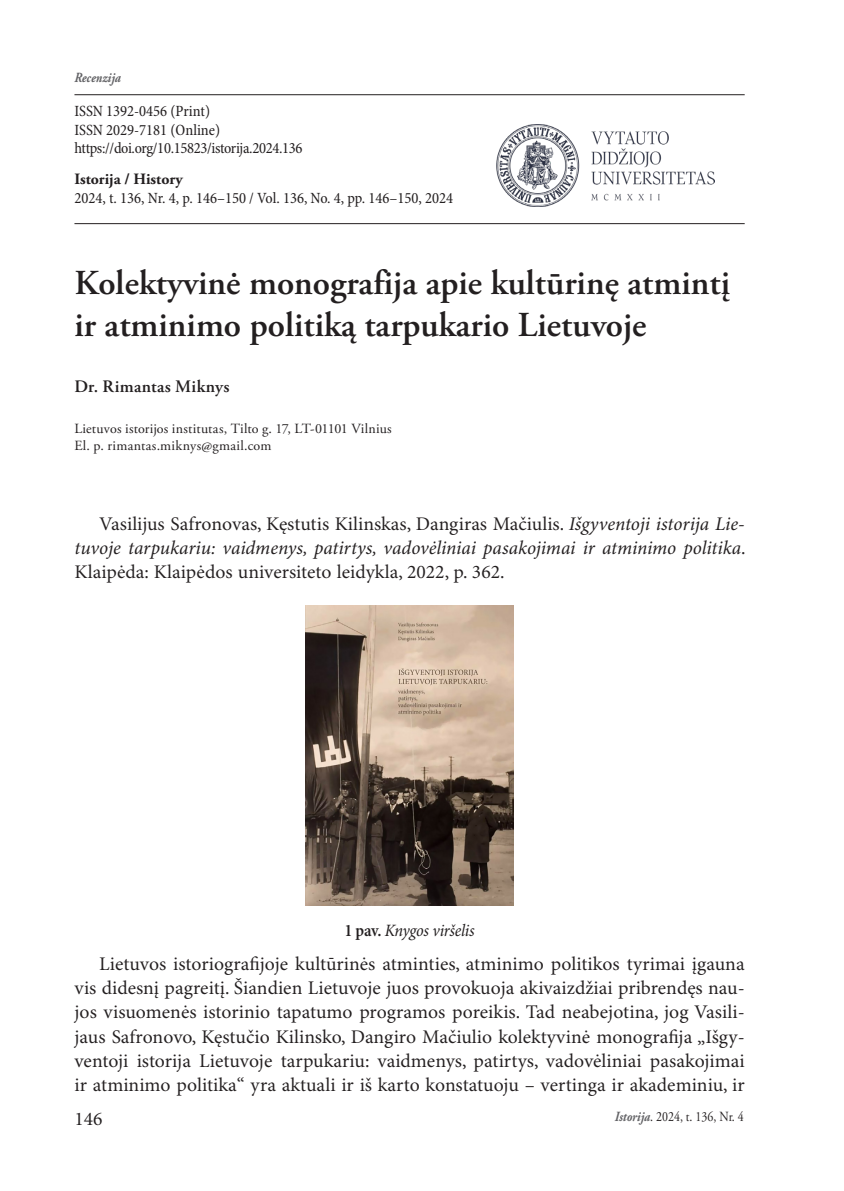
<style>
.page{position:relative;width:844px;height:1191px;background:#fff}
.page>*{position:absolute;margin:0;border:0;box-sizing:border-box;transform-origin:0 0}
.Antraste{font:600 35px/42px "Adobe Garamond Pro";color:#231f20}
.Tekstas_LT{font:19.25px/24.2px "Minion Pro";color:#231f20;text-align:justify}
.Paveikslo_pavadin{font:italic condensed 17.5px "Minion Pro";letter-spacing:-.015em;color:#231f20}
.Autorius{font:600 17.5px "Adobe Garamond Pro";letter-spacing:.02em;color:#231f20}
.Viršaus_numeracija{font:condensed 15.75px/18.9px "Minion Pro";color:#231f20}
.ISSN{font:condensed 15.75px "Minion Pro";letter-spacing:-.02em;color:#231f20}
.Istorija___History_bold{font:700 15.75px "Adobe Garamond Pro";color:#231f20}
.Apie_Autoriu{font:14px/16.8px "Adobe Garamond Pro";letter-spacing:.015em;color:#231f20}
.Apie_Autoriu-2{font:14px "Adobe Garamond Pro";letter-spacing:.015em;color:#231f20;scale:.85 1}
.t1{font:italic 700 14px "Adobe Garamond Pro";color:#636366;scale:.85 1}
.s1{font-style:italic}
.s2{font-weight:600;font-style:normal}
.s3{font-weight:700;font-style:italic;color:#636366}
</style>
<div class="page">
<hr style="left:74px;top:94px;width:670px;height:1px;background:#231f20">
<img style="left:496px;top:124px;width:217px;height:82px">
<hr style="left:74px;top:223px;width:670px;height:1px;background:#231f20">
<img style="left:305px;top:606px;width:208px;height:299px">
<p class="t1" style="left:74px;top:69px;width:56px">Recenzija</p>
<p class="Viršaus_numeracija" style="left:74px;top:102px;width:147px">ISSN 1392-0456 (Print)<br>ISSN 2029-7181 (Online)</p>
<p class="ISSN" style="left:74px;top:138px;width:229px">https://doi.org/10.15823/istorija.2024.136</p>
<p class="Istorija___History_bold" style="left:74px;top:170px;width:110px">Istorija / History</p>
<p class="Viršaus_numeracija" style="left:74px;top:189px;width:380px">2024, t. 136, Nr. 4, p. 146–150 / Vol. 136, No. 4, pp. 146–150, 2024</p>
<p class="Antraste" style="left:74px;top:262px;width:657px">Kolektyvinė monografija apie kultūrinę atmintį ir atminimo politiką tarpukario Lietuvoje</p>
<p class="Autorius" style="left:74px;top:376px;width:156px">Dr. Rimantas Miknys</p>
<p class="Apie_Autoriu" style="left:74px;top:421px;width:319px">Lietuvos istorijos institutas, Tilto g. 17, LT-01101 Vilnius<br>El. p. rimantas.miknys@gmail.com</p>
<p class="Tekstas_LT" style="left:74px;top:512px;width:672px;text-indent:25px">Vasilijus Safronovas, Kęstutis Kilinskas, Dangiras Mačiulis. <span class="s1">Išgyventoji istorija Lie&shy;tuvoje tarpukariu: vaidmenys, patirtys, vadovėliniai pasakojimai ir atminimo politika</span>.<br>Klaipėda: Klaipėdos universiteto leidykla, 2022, p. 362.</p>
<p class="Paveikslo_pavadin" style="left:344px;top:918px;width:132px"><span class="s2">1 pav.</span> Knygos viršelis</p>
<p class="Tekstas_LT" style="left:74px;top:952px;width:671px;text-indent:25px">Lietuvos istoriografijoje kultūrinės atminties, atminimo politikos tyrimai įgauna vis didesnį pagreitį. Šiandien Lietuvoje juos provokuoja akivaizdžiai pribrendęs nau&shy;jos visuomenės istorinio tapatumo programos poreikis. Tad neabejotina, jog Vasili&shy;jaus Safronovo, Kęstučio Kilinsko, Dangiro Mačiulio kolektyvinė monografija „Išgy&shy;ventoji istorija Lietuvoje tarpukariu: vaidmenys, patirtys, vadovėliniai pasakojimai ir atminimo politika“ yra aktuali ir iš karto konstatuoju – vertinga ir akademiniu, ir</p>
<p class="Tekstas_LT" style="left:74px;top:1107px;width:30px">146</p>
<p class="Apie_Autoriu-2" style="left:614px;top:1108px;width:153px"><span class="s3">Istorija</span>. 2024, t. 136, Nr. 4</p>
</div>
